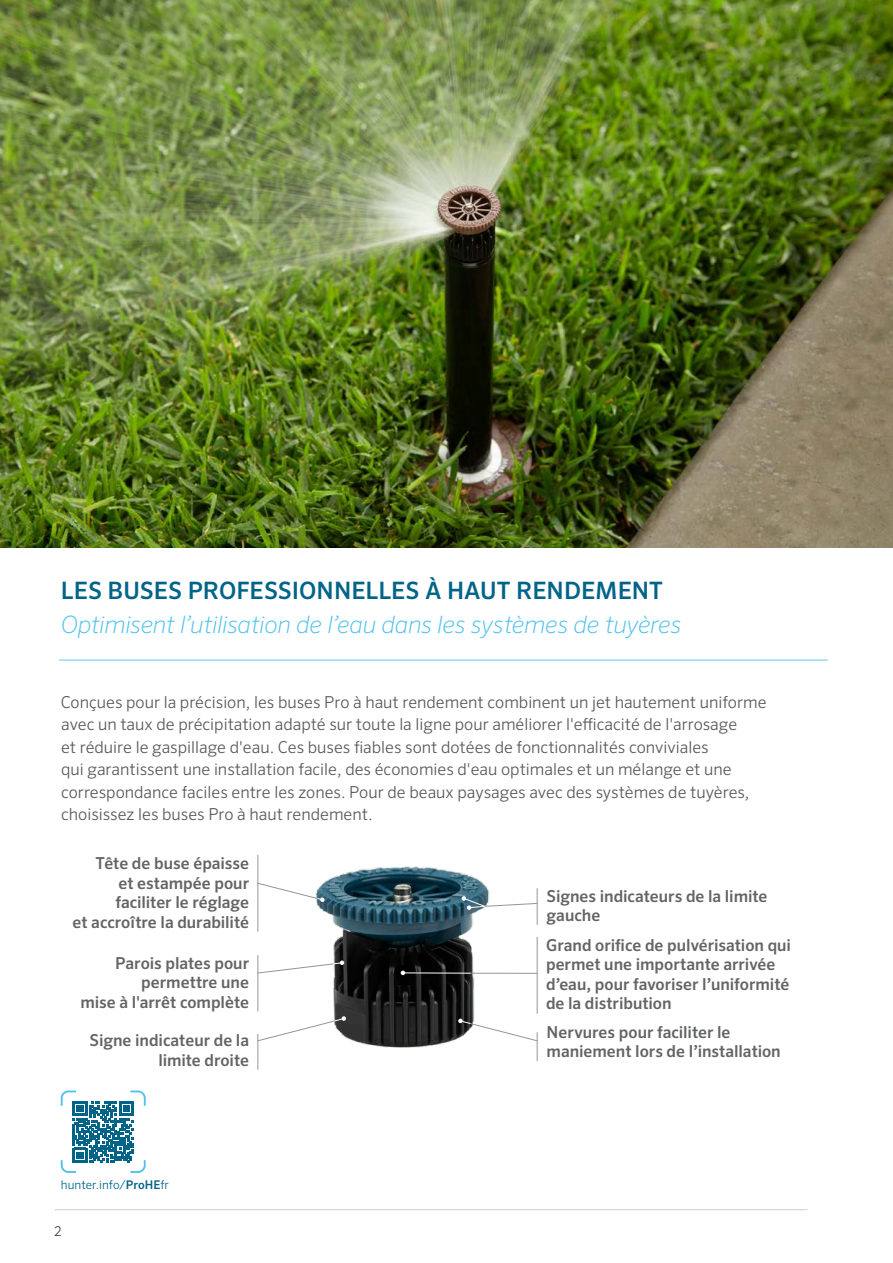
<style>
.page{position:relative;width:893px;height:1263px;background:#fff}
.page>*{position:absolute;margin:0;border:0;box-sizing:border-box;transform-origin:0 0}
.t1{font:italic 200 24px "Sero Pro";letter-spacing:-.015em;color:#4cc0ef}
.t2{font:500 24px "Sero Pro";color:#006488}
.t3{font:300 16.5px/22.5px "Sero Pro";color:#58595b}
.t4{font:500 16.5px/19.5px "Sero Pro";color:#636466;text-align:right}
.t5{font:300 13.5px "Sero Pro";color:#414042}
.t6{font:300 12px "Sero Pro";color:#006488}
.s1{font-weight:500}
</style>
<div class="page">
<hr style="left:55px;top:1209px;width:752px;height:1px;background:#cfcdcb">
<img style="left:0;top:0;width:893px;height:547px">
<svg style="left:61px;top:1090px;width:85px;height:83px"></svg>
<hr style="left:59px;top:660px;width:769px;height:1px;background:#63c5f0">
<img style="left:316px;top:866px;width:177px;height:182px">
<hr style="left:258px;top:1034px;width:1px;height:36px;background:#939598">
<hr style="left:537px;top:888px;width:1px;height:37px;background:#939598">
<hr style="left:258px;top:955px;width:1px;height:56px;background:#939598">
<hr style="left:537px;top:937px;width:1px;height:77px;background:#939598">
<hr style="left:258px;top:855px;width:1px;height:77px;background:#939598">
<hr style="left:471px;top:973px;width:66px;height:1px;background:#939598">
<svg style="left:257px;top:1016px;width:89px;height:25px"></svg>
<svg style="left:458px;top:1019px;width:80px;height:42px"></svg>
<svg style="left:462px;top:896px;width:76px;height:14px"></svg>
<svg style="left:257px;top:960px;width:87px;height:13px"></svg>
<hr style="left:403px;top:973px;width:68px;height:1px;background:#fff">
<svg style="left:401px;top:971px;width:4px;height:4px"></svg>
<svg style="left:257px;top:883px;width:68px;height:19px"></svg>
<h1 class="t2" style="left:61px;top:576px;width:604px">LES BUSES PROFESSIONNELLES À HAUT RENDEMENT</h1>
<h1 class="t1" style="left:61px;top:610px;width:622px">Optimisent l’utilisation de l’eau dans les systèmes de tuyères</h1>
<p class="t3" style="left:61px;top:690px;width:707px">Conçues pour la précision, les buses Pro à haut rendement combinent un jet hautement uniforme avec un taux de précipitation adapté sur toute la ligne pour améliorer l'efficacité de l'arrosage<br>et réduire le gaspillage d'eau. Ces buses fiables sont dotées de fonctionnalités conviviales<br>qui garantissent une installation facile, des économies d'eau optimales et un mélange et une correspondance faciles entre les zones. Pour de beaux paysages avec des systèmes de tuyères, choisissez les buses Pro à haut rendement.</p>
<p class="t4" style="left:73px;top:853px;width:178px">Tête de buse épaisse<br>et estampée pour faciliter le réglage<br>et accroître la durabilité</p>
<p class="t4" style="left:80px;top:953px;width:170px">Parois plates pour permettre une<br>mise à l'arrêt complète</p>
<p class="t4" style="left:90px;top:1031px;width:161px">Signe indicateur de la limite droite</p>
<p class="t6" style="left:61px;top:1177px;width:109px">hunter.info/<span class="s1">ProHE</span>fr</p>
<p class="t5" style="left:54px;top:1223px;width:9px">2</p>
<p class="t4" style="left:547px;top:886px;width:222px;text-align:left">Signes indicateurs de la limite gauche</p>
<p class="t4" style="left:546px;top:935px;width:247px;text-align:left">Grand orifice de pulvérisation qui permet une importante arrivée d’eau, pour favoriser l’uniformité de la distribution</p>
<p class="t4" style="left:547px;top:1022px;width:236px;text-align:left">Nervures pour faciliter le maniement lors de l’installation</p>
</div>
